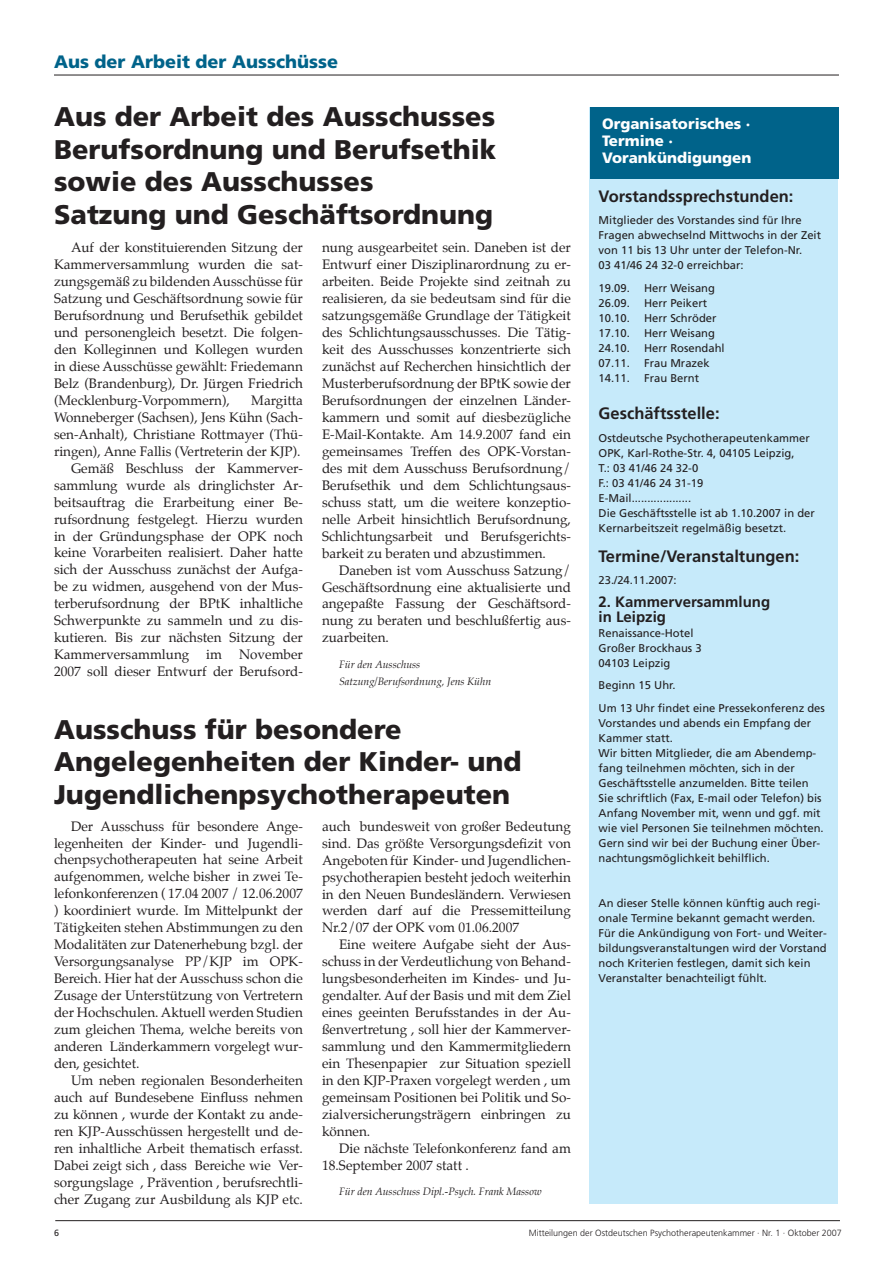
<style>
.page{position:relative;width:893px;height:1263px;background:#fff}
.page>*{position:absolute;margin:0;border:0;box-sizing:border-box;transform-origin:0 0}
.t1{font:900 27px/32.4px "Frutiger";color:#231f20}
.t2{font:900 18px "Frutiger";color:#00638a}
.t3{font:700 16.5px "Frutiger";color:#231f20}
.t4{font:900 15px/17px "Frutiger";color:#fff}
.t5{font:700 15px/15px "Frutiger";color:#231f20}
.t6{font:13.5px/17px "Palatino";color:#231f20;text-align:justify}
.t7{font:11.25px/15px "Frutiger";color:#231f20}
.t8{font:italic 10.5px/17px "Palatino";color:#231f20}
.t9{font:300 9px "Frutiger";color:#231f20}
.t10{font:9px "Frutiger";color:#231f20}
</style>
<div class="page">
<hr style="left:55px;top:1220px;width:785px;height:1px;background:#231f20">
<hr style="left:54px;top:75px;width:785px;height:1px;background:#231f20">
<div style="left:589px;top:107px;width:249px;height:1096px;background:#c6eafa"></div>
<div style="left:590px;top:107px;width:249px;height:72px;background:#00638a"></div>
<h2 class="t2" style="left:54px;top:51px;width:286px">Aus der Arbeit der Ausschüsse</h2>
<h1 class="t1" style="left:54px;top:101px;width:444px">Aus der Arbeit des Ausschusses<br>Berufsordnung und Berufsethik sowie des Ausschusses<br>Satzung und Geschäftsordnung</h1>
<p class="t6" style="left:54px;top:239px;width:250px;text-indent:17px">Auf der konstituierenden Sitzung der Kammerversammlung wurden die sat&shy;zungsgemäß zu bildenden Ausschüsse für Satzung und Geschäftsordnung sowie für Berufsordnung und Berufsethik gebildet und personengleich besetzt. Die folgen&shy;den Kolleginnen und Kollegen wurden in diese Ausschüsse gewählt: Friedemann Belz (Brandenburg), Dr. Jürgen Friedrich (Mecklenburg-Vorpommern),</p>
<p class="t6" style="left:322px;top:239px;width:250px">nung ausgearbeitet sein. Daneben ist der Entwurf einer Disziplinarordnung zu er&shy;arbeiten. Beide Projekte sind zeitnah zu realisieren, da sie bedeutsam sind für die satzungsgemäße Grundlage der Tätigkeit des Schlichtungsausschusses. Die Tätig&shy;keit des Ausschusses konzentrierte sich zunächst auf Recherchen hinsichtlich der Musterberufsordnung der BPtK sowie der Berufsordnungen der einzelnen Länder&shy;kammern und somit auf diesbezügliche E-Mail-Kontakte. Am 14.9.2007 fand ein gemeinsames Treffen des OPK-Vorstan&shy;des mit dem Ausschuss Berufsordnung/ Berufsethik und dem Schlichtungsaus&shy;schuss statt, um die weitere konzeptio&shy;nelle Arbeit hinsichtlich Berufsordnung, Schlichtungsarbeit und Berufsgerichts&shy;barkeit zu beraten und abzustimmen.</p>
<p class="t6" style="left:322px;top:561px;width:250px;text-indent:17px">Daneben ist vom Ausschuss Satzung/ Geschäftsordnung eine aktualisierte und angepaßte Fassung der Geschäftsord&shy;nung zu beraten und beschlußfertig aus&shy;zuarbeiten.</p>
<p class="t8" style="left:339px;top:656px;width:154px">Für den Ausschuss<br>Satzung/Berufsordnung, Jens Kühn</p>
<h1 class="t1" style="left:54px;top:713px;width:469px">Ausschuss für besondere<br>Angelegenheiten der Kinder- und<br>Jugendlichenpsychotherapeuten</h1>
<p class="t6" style="left:54px;top:817px;width:250px;text-indent:17px">Der Ausschuss für besondere Ange&shy;legenheiten der Kinder- und Jugendli&shy;chenpsychotherapeuten hat seine Arbeit aufgenommen, welche bisher in zwei Te&shy;lefonkonferenzen ( 17.04 2007 / 12.06.2007 ) koordiniert wurde. Im Mittelpunkt der Tätigkeiten stehen Abstimmungen zu den Modalitäten zur Datenerhebung bzgl. der Versorgungsanalyse PP/KJP im OPK-Bereich. Hier hat der Ausschuss schon die Zusage der Unterstützung von Vertretern der Hochschulen. Aktuell werden Studien zum gleichen Thema, welche bereits von anderen Länderkammern vorgelegt wur&shy;den, gesichtet.</p>
<p class="t6" style="left:54px;top:1072px;width:250px;text-indent:17px">Um neben regionalen Besonderheiten auch auf Bundesebene Einfluss nehmen zu können , wurde der Kontakt zu ande&shy;ren KJP-Ausschüssen hergestellt und de&shy;ren inhaltliche Arbeit thematisch erfasst.<br>Dabei zeigt sich , dass Bereiche wie Ver&shy;sorgungslage , Prävention , berufsrechtli&shy;cher Zugang zur Ausbildung als KJP etc.</p>
<p class="t6" style="left:251px;top:392px;width:53px">Margitta</p>
<p class="t6" style="left:54px;top:409px;width:250px">Wonneberger (Sachsen), Jens Kühn (Sach-</p>
<p class="t6" style="left:54px;top:426px;width:250px">sen-Anhalt), Christiane Rottmayer (Thü-</p>
<p class="t6" style="left:54px;top:443px;width:248px">ringen), Anne Fallis (Vertreterin der KJP).</p>
<p class="t6" style="left:71px;top:459px;width:233px">Gemäß Beschluss der Kammerver-</p>
<p class="t6" style="left:54px;top:476px;width:250px">sammlung wurde als dringlichster Ar-</p>
<p class="t6" style="left:54px;top:493px;width:250px">beitsauftrag die Erarbeitung einer Be-</p>
<p class="t6" style="left:54px;top:510px;width:250px">rufsordnung festgelegt. Hierzu wurden</p>
<p class="t6" style="left:54px;top:527px;width:250px">in der Gründungsphase der OPK noch</p>
<p class="t6" style="left:54px;top:544px;width:250px">keine Vorarbeiten realisiert. Daher hatte</p>
<p class="t6" style="left:54px;top:561px;width:250px">sich der Ausschuss zunächst der Aufga-</p>
<p class="t6" style="left:54px;top:578px;width:250px">be zu widmen, ausgehend von der Mus-</p>
<p class="t6" style="left:54px;top:595px;width:250px">terberufsordnung der BPtK inhaltliche</p>
<p class="t6" style="left:54px;top:612px;width:250px">Schwerpunkte zu sammeln und zu dis-</p>
<p class="t6" style="left:54px;top:629px;width:250px">kutieren. Bis zur nächsten Sitzung der</p>
<p class="t6" style="left:54px;top:646px;width:137px">Kammerversammlung</p>
<p class="t6" style="left:206px;top:646px;width:17px">im</p>
<p class="t6" style="left:54px;top:646px;width:250px;text-align:right">November<br>2007 soll dieser Entwurf der Berufsord-</p>
<p class="t6" style="left:322px;top:817px;width:250px">auch bundesweit von großer Bedeutung sind. Das größte Versorgungsdefizit von Angeboten für Kinder- und Jugendlichen&shy;psychotherapien besteht jedoch weiterhin in den Neuen Bundesländern. Verwiesen werden darf auf die Pressemitteilung Nr.2/07 der OPK vom 01.06.2007</p>
<p class="t6" style="left:322px;top:936px;width:250px;text-indent:17px">Eine weitere Aufgabe sieht der Aus&shy;schuss in der Verdeutlichung von Behand&shy;lungsbesonderheiten im Kindes- und Ju&shy;gendalter. Auf der Basis und mit dem Ziel eines geeinten Berufsstandes in der Au&shy;ßenvertretung , soll hier der Kammerver&shy;sammlung und den Kammermitgliedern ein Thesenpapier zur Situation speziell in den KJP-Praxen vorgelegt werden , um gemeinsam Positionen bei Politik und So&shy;zialversicherungsträgern einbringen zu können.</p>
<p class="t6" style="left:322px;top:1140px;width:250px;text-indent:17px">Die nächste Telefonkonferenz fand am<br>18.September 2007 statt .</p>
<p class="t8" style="left:339px;top:1183px;width:204px">Für den Ausschuss Dipl.-Psych. Frank Massow</p>
<p class="t4" style="left:602px;top:115px;width:151px">Organisatorisches ·<br>Termine ·<br>Vorankündigungen</p>
<p class="t3" style="left:599px;top:186px;width:196px">Vorstandssprechstunden:</p>
<p class="t7" style="left:599px;top:213px;width:224px">Mitglieder des Vorstandes sind für Ihre Fragen abwechselnd Mittwochs in der Zeit von 11 bis 13 Uhr unter der Telefon-Nr.<br>03 41/46 24 32-0 erreichbar:</p>
<p class="t7" style="left:599px;top:280px;width:33px">19.09.</p>
<p class="t7" style="left:644px;top:280px;width:72px">Herr Weisang</p>
<p class="t7" style="left:599px;top:295px;width:33px">26.09.</p>
<p class="t7" style="left:644px;top:295px;width:65px">Herr Peikert</p>
<p class="t7" style="left:599px;top:310px;width:33px">10.10.</p>
<p class="t7" style="left:644px;top:310px;width:74px">Herr Schröder</p>
<p class="t7" style="left:599px;top:325px;width:33px">17.10.</p>
<p class="t7" style="left:644px;top:325px;width:72px">Herr Weisang</p>
<p class="t7" style="left:599px;top:340px;width:33px">24.10.</p>
<p class="t7" style="left:644px;top:340px;width:82px">Herr Rosendahl</p>
<p class="t7" style="left:599px;top:355px;width:33px">07.11.</p>
<p class="t7" style="left:644px;top:355px;width:67px">Frau Mrazek</p>
<p class="t7" style="left:599px;top:370px;width:33px">14.11.</p>
<p class="t7" style="left:644px;top:370px;width:57px">Frau Bernt</p>
<p class="t3" style="left:599px;top:404px;width:123px">Geschäftsstelle:</p>
<p class="t7" style="left:599px;top:430px;width:218px">Ostdeutsche Psychotherapeutenkammer OPK, Karl-Rothe-Str. 4, 04105 Leipzig,<br>T.: 03 41/46 24 32-0<br>F.: 03 41/46 24 31-19<br>E-Mail...................<br>Die Geschäftsstelle ist ab 1.10.2007 in der Kernarbeitszeit regelmäßig besetzt.</p>
<p class="t3" style="left:599px;top:546px;width:202px">Termine/Veranstaltungen:</p>
<p class="t7" style="left:599px;top:573px;width:80px">23./24.11.2007:</p>
<p class="t5" style="left:599px;top:594px;width:173px">2. Kammerversammlung in Leipzig</p>
<p class="t7" style="left:599px;top:625px;width:105px">Renaissance-Hotel<br>Großer Brockhaus 3<br>04103 Leipzig</p>
<p class="t7" style="left:599px;top:674px;width:228px;line-height:22.5px">Beginn 15 Uhr.<br>Um 13 Uhr findet eine Pressekonferenz des</p>
<p class="t7" style="left:599px;top:715px;width:227px">Vorstandes und abends ein Empfang der Kammer statt.<br>Wir bitten Mitglieder, die am Abendemp&shy;fang teilnehmen möchten, sich in der Geschäftsstelle anzumelden. Bitte teilen Sie schriftlich (Fax, E-mail oder Telefon) bis Anfang November mit, wenn und ggf. mit wie viel Personen Sie teilnehmen möchten.<br>Gern sind wir bei der Buchung einer Über&shy;nachtungsmöglichkeit behilflich.</p>
<p class="t7" style="left:599px;top:895px;width:230px">An dieser Stelle können künftig auch regi&shy;onale Termine bekannt gemacht werden.<br>Für die Ankündigung von Fort- und Weiter&shy;bildungsveranstaltungen wird der Vorstand noch Kriterien festlegen, damit sich kein Veranstalter benachteiligt fühlt.</p>
<p class="t10" style="left:54px;top:1227px;width:7px">6</p>
<p class="t9" style="left:529px;top:1228px;width:315px">Mitteilungen der Ostdeutschen Psychotherapeutenkammer · Nr. 1 · Oktober 2007</p>
</div>
